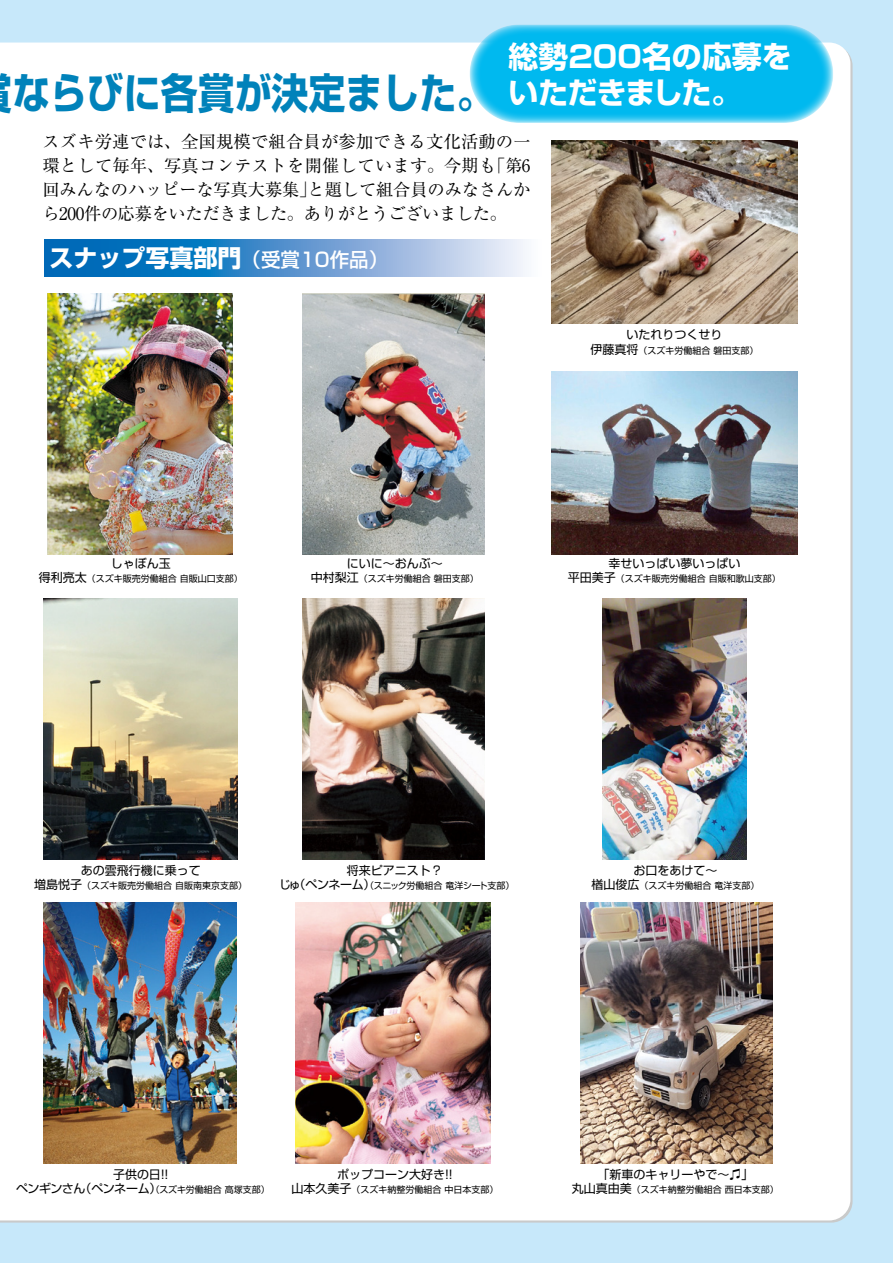
<style>
.page{position:relative;width:893px;height:1263px;background:#c7e8fa}
.page>*{position:absolute;margin:0;border:0;box-sizing:border-box;transform-origin:0 0}
.t1{font:700 42px "Shin Go Pro";color:#0082ba;scale:.88 1}
.t2{font:700 30px/36px "Shin Go Pro";color:#fff}
.t3{font:700 24px "Shin Go Pro";color:#fff}
.t4{font:500 19.5px "Shin Go Pro";color:#fff}
.t5{font:17.25px/24px "Ryumin Pro";letter-spacing:-.005em;color:#000}
.t6{font:17.25px/24px "Ryumin Pro";letter-spacing:.02em;color:#000}
.t7{font:17.25px/24px "Ryumin Pro";letter-spacing:.015em;color:#000;text-align:right}
.t8{font:12px "Shin Go Pro";color:#000}
.t9{font:9px "Shin Go Pro";color:#000}
.t10{font:9px "Shin Go Pro";letter-spacing:-.035em;color:#000}
.s1{font-size:9px}
</style>
<div class="page">
<div style="left:0;top:43px;width:850px;height:1177px;background:#fff"></div>
<img style="left:43px;top:903px;width:194px;height:260px">
<img style="left:296px;top:903px;width:194px;height:260px">
<img style="left:580px;top:903px;width:192px;height:260px">
<img style="left:43px;top:598px;width:194px;height:261px">
<img style="left:48px;top:293px;width:185px;height:261px">
<img style="left:302px;top:598px;width:183px;height:261px">
<img style="left:302px;top:293px;width:183px;height:261px">
<img style="left:603px;top:599px;width:144px;height:260px">
<img style="left:551px;top:372px;width:247px;height:182px">
<img style="left:551px;top:141px;width:247px;height:182px">
<svg style="left:44px;top:239px;width:500px;height:37px;background:#5e9dd2"></svg>
<svg style="left:470px;top:25px;width:363px;height:98px;background:#0ebcef"></svg>
<svg style="left:730px;top:1168px;width:10px;height:11px"></svg>
<h2 class="t2" style="left:508px;top:35px;width:285px">総勢200名の応募をいただきました。</h2>
<h3 class="t7" style="left:42px;top:129px;width:490px">スズキ労連では、全国規模で組合員が参加できる文化活動の一「第6</h3>
<h1 class="t1" style="left:13px;top:59px;width:548px">ならびに各賞が決定ました。</h1>
<h3 class="t6" style="left:308px;top:153px;width:224px;text-indent:-265px">環として毎年、写真コンテストを開催しています。今期も<br>と題して組合員のみなさんか</h3>
<h3 class="t5" style="left:42px;top:177px;width:466px">回みんなのハッピーな写真大募集」<br>ら200件の応募をいただきました。ありがとうございました。</h3>
<h3 class="t3" style="left:50px;top:239px;width:193px">スナップ写真部門</h3>
<h3 class="t4" style="left:242px;top:244px;width:148px">（受賞10作品(</h3>
<p class="t8" style="left:626px;top:325px;width:97px">いたれりつくせり</p>
<p class="t9" style="left:638px;top:343px;width:121px">（スズキ労働組合磐田支部(</p>
<p class="t8" style="left:590px;top:339px;width:49px">伊藤真将</p>
<p class="t8" style="left:111px;top:553px;width:61px">しゃぼん玉</p>
<p class="t9" style="left:87px;top:571px;width:157px">（スズキ販売労働組合自販山口支部(</p>
<p class="t8" style="left:39px;top:567px;width:49px">得利亮太</p>
<p class="t8" style="left:347px;top:553px;width:97px">にいに～おんぶ~</p>
<p class="t9" style="left:359px;top:571px;width:121px">（スズキ労働組合磐田支部(</p>
<p class="t8" style="left:311px;top:567px;width:49px">中村梨江</p>
<p class="t8" style="left:608px;top:553px;width:133px">幸せいっぱい夢いっぱい</p>
<p class="t9" style="left:616px;top:571px;width:166px">（スズキ販売労働組合自販和歌山支部(</p>
<p class="t8" style="left:568px;top:567px;width:49px">平田美子</p>
<p class="t8" style="left:81px;top:860px;width:121px">あの雲飛行機に乗って</p>
<p class="t9" style="left:82px;top:878px;width:166px">（スズキ販売労働組合自販南東京支部(</p>
<p class="t8" style="left:34px;top:875px;width:49px">増島悦子</p>
<p class="t8" style="left:347px;top:860px;width:97px">将来ピアニスト?</p>
<p class="t10" style="left:374px;top:878px;width:142px">スニック労働組合竜洋シート支部(</p>
<p class="t8" style="left:294px;top:875px;width:83px">（ペンネーム）<span class="s1">（</span></p>
<p class="t8" style="left:279px;top:875px;width:23px">じゅ</p>
<p class="t8" style="left:633px;top:860px;width:85px">お口をあけて~</p>
<p class="t9" style="left:639px;top:878px;width:121px">（スズキ労働組合竜洋支部(</p>
<p class="t8" style="left:591px;top:875px;width:49px">楢山俊広</p>
<p class="t8" style="left:113px;top:1164px;width:49px">子供の日</p>
<p class="t8" style="left:157px;top:1164px;width:17px">!!</p>
<p class="t8" style="left:16px;top:1178px;width:71px">ペンギンさん</p>
<p class="t8" style="left:79px;top:1178px;width:83px">（ペンネーム）<span class="s1">（</span></p>
<p class="t9" style="left:160px;top:1182px;width:112px">スズキ労働組合高塚支部(</p>
<p class="t8" style="left:337px;top:1164px;width:117px">ポップコーン大好き !!</p>
<p class="t9" style="left:351px;top:1182px;width:148px">（スズキ納整労働組合中日本支部(</p>
<p class="t8" style="left:291px;top:1178px;width:61px">山本久美子</p>
<p class="t8" style="left:597px;top:1164px;width:133px">「新車のキャリーやで～</p>
<p class="t9" style="left:632px;top:1182px;width:148px">（スズキ納整労働組合西日本支部(</p>
<p class="t8" style="left:741px;top:1164px;width:13px">「</p>
<p class="t8" style="left:572px;top:1178px;width:61px">丸山真由美</p>
</div>
